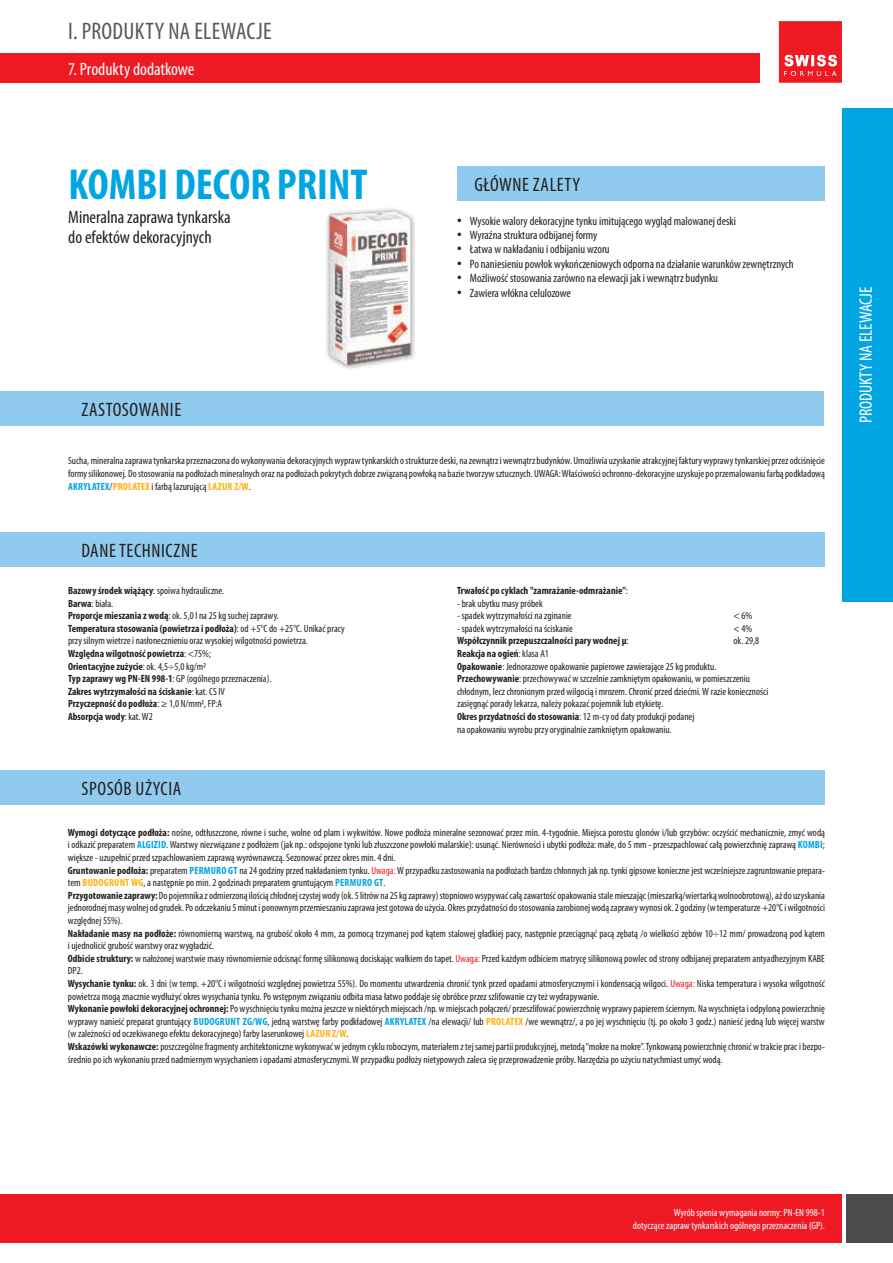
<style>
.page{position:relative;width:893px;height:1263px;background:#fff}
.page>*{position:absolute;margin:0;border:0;box-sizing:border-box;transform-origin:0 0}
.t1{font:700 condensed 43.5px "Myriad Pro";color:#00a5e2}
.t2{font:condensed 24px "Myriad Pro";letter-spacing:.01em;color:#5a5758}
.t3{font:condensed 19.5px "Myriad Pro";letter-spacing:.03em;color:#241f1f}
.t4{font:condensed 18px/19.5px "Myriad Pro";color:#241f1f}
.t5{font:condensed 18px "Myriad Pro";letter-spacing:-.005em;color:#fff}
.t6{font:condensed 12px "Myriad Pro";color:#241f1f}
.t7{font:condensed 10.5px/12.6px "Myriad Pro";color:#241f1f}
.t8{font:condensed 10.5px/12px "Myriad Pro";color:#fff;text-align:right}
.t9{font:700 condensed 10.5px "Myriad Pro";color:#241f1f}
.s1{font-size:18px}
.s2{font-weight:700;color:#00a5e2}
.s3{font-weight:700;color:#ffb10f}
.s4{font-weight:700}
.s5{font-weight:400}
.s6{color:#ef1923}
</style>
<div class="page">
<div style="left:0;top:1194px;width:842px;height:49px;background:#ef1923"></div>
<svg style="left:779px;top:21px;width:63px;height:62px;background:#f0323b"></svg>
<div style="left:0;top:54px;width:760px;height:29px;background:#ef1923"></div>
<div style="left:846px;top:1194px;width:47px;height:49px;background:#4e4b4c"></div>
<div style="left:842px;top:108px;width:51px;height:494px;background:#00a5e2"></div>
<div style="left:0;top:392px;width:824px;height:34px;background:#90cbef"></div>
<div style="left:0;top:533px;width:825px;height:34px;background:#90cbef"></div>
<div style="left:0;top:770px;width:825px;height:34px;background:#90cbef"></div>
<div style="left:457px;top:167px;width:368px;height:34px;background:#90cbef"></div>
<img style="left:326px;top:208px;width:90px;height:161px">
<h2 class="t2" style="left:68px;top:17px;width:205px">I. PRODUKTY NA ELEWACJE</h2>
<h3 class="t5" style="left:68px;top:58px;width:128px">7. Produkty dodatkowe</h3>
<h1 class="t1" style="left:68px;top:157px;width:301px">KOMBI DECOR PRINT</h1>
<h3 class="t4" style="left:68px;top:207px;width:164px">Mineralna zaprawa tynkarska do efektów dekoracyjnych</h3>
<p class="t6" style="left:457px;top:213px;width:280px"><span class="s1">•</span> Wysokie walory dekoracyjne tynku imitującego wygląd malowanej deski</p>
<h3 class="t3" style="left:474px;top:173px;width:107px">GŁÓWNE ZALETY</h3>
<p class="t6" style="left:457px;top:228px;width:142px"><span class="s1">•</span> Wyraźna struktura odbijanej formy</p>
<p class="t6" style="left:457px;top:242px;width:154px"><span class="s1">•</span> Łatwa w nakładaniu i odbijaniu wzoru</p>
<p class="t6" style="left:457px;top:257px;width:338px"><span class="s1">•</span> Po naniesieniu powłok wykończeniowych odporna na działanie warunków zewnętrznych</p>
<p class="t6" style="left:457px;top:271px;width:262px"><span class="s1">•</span> Możliwość stosowania zarówno na elewacji jak i wewnątrz budynku</p>
<p class="t6" style="left:457px;top:285px;width:115px"><span class="s1">•</span> Zawiera włókna celulozowe</p>
<h3 class="t3" style="left:81px;top:398px;width:101px">ZASTOSOWANIE</h3>
<p class="t7" style="left:68px;top:455px;width:758px;text-align:justify">Sucha, mineralna zaprawa tynkarska przeznaczona do wykonywania dekoracyjnych wypraw tynkarskich o strukturze deski, na zewnątrz i wewnątrz budynków. Umożliwia uzyskanie atrakcyjnej faktury wyprawy tynkarskiej przez odciśnięcie formy silikonowej. Do stosowania na podłożach mineralnych oraz na podłożach pokrytych dobrze związaną powłoką na bazie tworzyw sztucznych. UWAGA: Właściwości ochronno-dekoracyjne uzyskuje po przemalowaniu farbą podkładową <span class="s2">AKRYLATEX</span>/<span class="s3">PROLATEX</span> i farbą lazurującą <span class="s3">LAZUR Z/W</span>.</p>
<h3 class="t3" style="left:81px;top:539px;width:118px">DANE TECHNICZNE</h3>
<p class="t7" style="left:68px;top:584px;width:278px"><span class="s4">Bazowy środek wiążący</span>: spoiwa hydrauliczne.<br><span class="s4">Barwa</span>: biała.<br><span class="s4">Proporcje mieszania z wodą</span>: ok. 5,0 l na 25 kg suchej zaprawy.<br><span class="s4">Temperatura stosowania (powietrza i podłoża)</span>: od +5°C do +25°C. Unikać pracy przy silnym wietrze i nasłonecznieniu oraz wysokiej wilgotności powietrza.<br><span class="s4">Względna wilgotność powietrza</span>: &lt;75%;<br><span class="s4">Orientacyjne zużycie</span>: ok. 4,5÷5,0 kg/m2<br><span class="s4">Typ zaprawy wg PN-EN 998-1</span>: GP (ogólnego przeznaczenia).<br><span class="s4">Zakres wytrzymałości na ściskanie</span>: kat. CS IV<br><span class="s4">Przyczepność do podłoża</span>: ≥ 1,0 N/mm2, FP:A<br><span class="s4">Absorpcja wody</span>: kat. W2</p>
<p class="t9" style="left:457px;top:584px;width:172px">Trwałość po cyklach "zamrażanie-odmrażanie"<span class="s5">:</span></p>
<p class="t7" style="left:457px;top:597px;width:87px">- brak ubytku masy próbek</p>
<p class="t7" style="left:457px;top:609px;width:116px">- spadek wytrzymałości na zginanie</p>
<p class="t7" style="left:733px;top:609px;width:20px">&lt; 6%</p>
<p class="t7" style="left:457px;top:622px;width:117px">- spadek wytrzymałości na ściskanie</p>
<p class="t7" style="left:733px;top:622px;width:20px">&lt; 4%</p>
<p class="t9" style="left:457px;top:634px;width:173px">Współczynnik przepuszczalności pary wodnej μ<span class="s5">:</span></p>
<p class="t7" style="left:733px;top:634px;width:27px">ok. 29,8</p>
<p class="t7" style="left:457px;top:647px;width:313px"><span class="s4">Reakcja na ogień</span>: klasa A1<br><span class="s4">Opakowanie</span>: Jednorazowe opakowanie papierowe zawierające 25 kg produktu.<br><span class="s4">Przechowywanie</span>: przechowywać w szczelnie zamkniętym opakowaniu, w pomieszczeniu chłodnym, lecz chronionym przed wilgocią i mrozem. Chronić przed dziećmi. W razie konieczności zasięgnąć porady lekarza, należy pokazać pojemnik lub etykietę.<br><span class="s4">Okres przydatności do stosowania</span>: 12 m-cy od daty produkcji podanej<br>na opakowaniu wyrobu przy oryginalnie zamkniętym opakowaniu.</p>
<h3 class="t3" style="left:81px;top:777px;width:101px">SPOSÓB UŻYCIA</h3>
<p class="t7" style="left:68px;top:826px;width:759px"><span class="s4">Wymogi dotyczące podłoża:</span> nośne, odtłuszczone, równe i suche, wolne od plam i wykwitów. Nowe podłoża mineralne sezonować przez min. 4-tygodnie. Miejsca porostu glonów i/lub grzybów: oczyścić mechanicznie, zmyć wodą i odkazić preparatem <span class="s2">ALGIZID</span>. Warstwy niezwiązane z podłożem (jak np.: odspojone tynki lub złuszczone powłoki malarskie): usunąć. Nierówności i ubytki podłoża: małe, do 5 mm - przeszpachlować całą powierzchnię zaprawą <span class="s2">KOMBI</span>; większe - uzupełnić przed szpachlowaniem zaprawą wyrównawczą. Sezonować przez okres min. 4 dni.<br><span class="s4">Gruntowanie podłoża:</span> preparatem <span class="s2">PERMURO GT</span> na 24 godziny przed nakładaniem tynku. <span class="s6">Uwaga:</span> W przypadku zastosowania na podłożach bardzo chłonnych jak np. tynki gipsowe konieczne jest wcześniejsze zagruntowanie prepara&shy;tem <span class="s3">BUDOGRUNT WG</span>, a następnie po min. 2 godzinach preparatem gruntującym <span class="s2">PERMURO GT</span>.<br><span class="s4">Przygotowanie zaprawy:</span> Do pojemnika z odmierzoną ilością chłodnej czystej wody (ok. 5 litrów na 25 kg zaprawy) stopniowo wsypywać całą zawartość opakowania stale mieszając (mieszarką/wiertarką wolnoobrotową), aż do uzyskania jednorodnej masy wolnej od grudek. Po odczekaniu 5 minut i ponownym przemieszaniu zaprawa jest gotowa do użycia. Okres przydatności do stosowania zarobionej wodą zaprawy wynosi ok. 2 godziny (w temperaturze +20°C i wilgotności względnej 55%).<br><span class="s4">Nakładanie masy na podłoże:</span> równomierną warstwą, na grubość około 4 mm, za pomocą trzymanej pod kątem stalowej gładkiej pacy, następnie przeciągnąć pacą zębatą /o wielkości zębów 10÷12 mm/ prowadzoną pod kątem i ujednolicić grubość warstwy oraz wygładzić.<br><span class="s4">Odbicie struktury:</span> w nałożonej warstwie masy równomiernie odcisnąć formę silikonową dociskając wałkiem do tapet. <span class="s6">Uwaga:</span> Przed każdym odbiciem matrycę silikonową powlec od strony odbijanej preparatem antyadhezyjnym KABE DP2.<br><span class="s4">Wysychanie tynku:</span> ok. 3 dni (w temp. +20°C i wilgotności względnej powietrza 55%). Do momentu utwardzenia chronić tynk przed opadami atmosferycznymi i kondensacją wilgoci. <span class="s6">Uwaga:</span> Niska temperatura i wysoka wilgotność powietrza mogą znacznie wydłużyć okres wysychania tynku. Po wstępnym związaniu odbita masa łatwo poddaje się obróbce przez szlifowanie czy też wydrapywanie.<br><span class="s4">Wykonanie powłoki dekoracyjnej ochronnej:</span> Po wyschnięciu tynku można jeszcze w niektórych miejscach /np. w miejscach połączeń/ przeszlifować powierzchnię wyprawy papierem ściernym. Na wyschnięta i odpyloną powierzchnię wyprawy nanieść preparat gruntujący <span class="s2">BUDOGRUNT ZG/WG</span>, jedną warstwę farby podkładowej <span class="s2">AKRYLATEX</span> /na elewacji/ lub <span class="s3">PROLATEX</span> /we wewnątrz/, a po jej wyschnięciu (tj. po około 3 godz.) nanieść jedną lub więcej warstw (w zależności od oczekiwanego efektu dekoracyjnego) farby laserunkowej <span class="s3">LAZUR Z/W</span>.<br><span class="s4">Wskazówki wykonawcze:</span> poszczególne fragmenty architektoniczne wykonywać w jednym cyklu roboczym, materiałem z tej samej partii produkcyjnej, metodą “mokre na mokre”. Tynkowaną powierzchnię chronić w trakcie prac i bezpo&shy;średnio po ich wykonaniu przed nadmiernym wysychaniem i opadami atmosferycznymi. W przypadku podłoży nietypowych zaleca się przeprowadzenie próby. Narzędzia po użyciu natychmiast umyć wodą.</p>
<h3 class="t5" style="left:855px;top:423px;width:138px;rotate:-90deg">PRODUKTY NA ELEWACJE</h3>
<p class="t8" style="left:633px;top:1207px;width:194px">Wyrób spenia wymagania normy: PN-EN 998-1<br>dotyczące zapraw tynkarskich ogólnego przeznaczenia (GP).</p>
</div>
